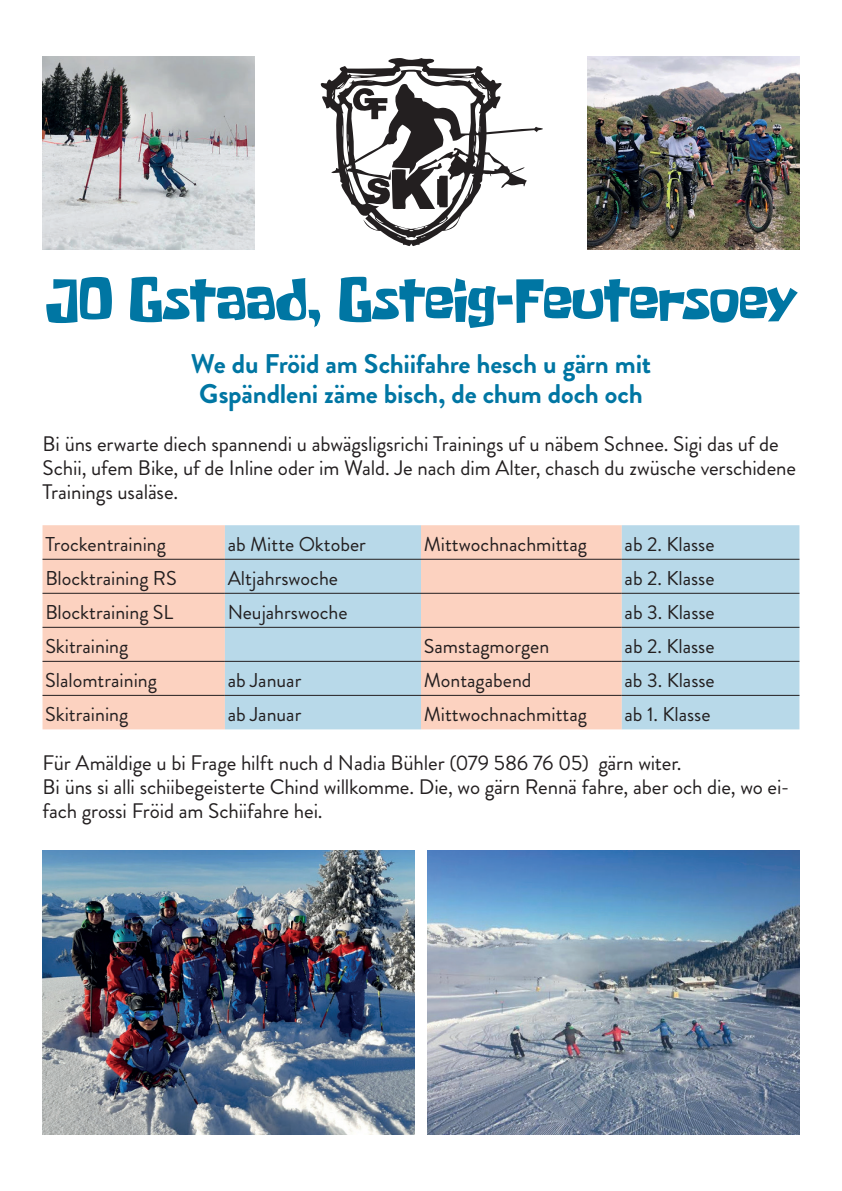
<style>
.page{position:relative;width:842px;height:1191px;background:#fff}
.page>*{position:absolute;margin:0;border:0;box-sizing:border-box;transform-origin:0 0}
.t1{font:50px "Spongeboy Me Bob";letter-spacing:-.015em;color:#0076a3}
.t2{font:700 27px/30px "Brandon Grotesque";letter-spacing:-.01em;color:#0076a3;text-align:center}
.t3{font:21px/24px "Brandon Grotesque";letter-spacing:-.01em;color:#231f20}
.t4{font:20px "Brandon Grotesque";color:#231f20}
</style>
<div class="page">
<img style="left:43px;top:56px;width:212px;height:194px">
<img style="left:587px;top:56px;width:212px;height:194px">
<div style="left:43px;top:525px;width:182px;height:204px;background:#fcd2c0"></div>
<svg style="left:225px;top:525px;width:574px;height:204px;background:#d0d5d9"></svg>
<hr style="left:43px;top:559px;width:182px;height:1px;background:#231f20">
<hr style="left:225px;top:559px;width:196px;height:1px;background:#231f20">
<hr style="left:421px;top:559px;width:201px;height:1px;background:#231f20">
<hr style="left:622px;top:559px;width:177px;height:1px;background:#231f20">
<hr style="left:43px;top:593px;width:182px;height:1px;background:#231f20">
<hr style="left:225px;top:593px;width:196px;height:1px;background:#231f20">
<hr style="left:421px;top:593px;width:201px;height:1px;background:#231f20">
<hr style="left:622px;top:593px;width:177px;height:1px;background:#231f20">
<hr style="left:43px;top:627px;width:182px;height:1px;background:#231f20">
<hr style="left:225px;top:627px;width:196px;height:1px;background:#231f20">
<hr style="left:421px;top:627px;width:201px;height:1px;background:#231f20">
<hr style="left:622px;top:627px;width:177px;height:1px;background:#231f20">
<hr style="left:43px;top:661px;width:182px;height:1px;background:#231f20">
<hr style="left:225px;top:661px;width:196px;height:1px;background:#231f20">
<hr style="left:421px;top:661px;width:201px;height:1px;background:#231f20">
<hr style="left:622px;top:661px;width:177px;height:1px;background:#231f20">
<hr style="left:43px;top:695px;width:182px;height:1px;background:#231f20">
<hr style="left:225px;top:695px;width:196px;height:1px;background:#231f20">
<hr style="left:421px;top:695px;width:201px;height:1px;background:#231f20">
<hr style="left:622px;top:695px;width:177px;height:1px;background:#231f20">
<img style="left:43px;top:850px;width:372px;height:284px">
<img style="left:427px;top:850px;width:372px;height:284px">
<svg style="left:321px;top:58px;width:222px;height:188px"></svg>
<h1 class="t1" style="left:45px;top:275px;width:753px">JO Gstaad, Gsteig-Feutersoey</h1>
<p class="t2" style="left:191px;top:349px;width:462px">We du Fröid am Schiifahre hesch u gärn mit<br>Gspändleni zäme bisch, de chum doch och</p>
<p class="t3" style="left:43px;top:432px;width:755px">Bi üns erwarte diech spannendi u abwägsligsrichi Trainings uf u näbem Schnee. Sigi das uf de<br>Schii, ufem Bike, uf de Inline oder im Wald. Je nach dim Alter, chasch du zwüsche verschidene<br>Trainings usaläse.</p>
<p class="t4" style="left:45px;top:530px;width:122px">Trockentraining</p>
<p class="t4" style="left:228px;top:530px;width:140px">ab Mitte Oktober</p>
<p class="t4" style="left:424px;top:530px;width:165px">Mittwochnachmittag</p>
<p class="t4" style="left:625px;top:530px;width:91px">ab 2. Klasse</p>
<p class="t4" style="left:45px;top:564px;width:133px">Blocktraining RS</p>
<p class="t4" style="left:228px;top:564px;width:112px">Altjahrswoche</p>
<p class="t4" style="left:625px;top:564px;width:91px">ab 2. Klasse</p>
<p class="t4" style="left:45px;top:598px;width:130px">Blocktraining SL</p>
<p class="t4" style="left:228px;top:598px;width:121px">Neujahrswoche</p>
<p class="t4" style="left:625px;top:598px;width:92px">ab 3. Klasse</p>
<p class="t4" style="left:45px;top:632px;width:85px">Skitraining</p>
<p class="t4" style="left:424px;top:632px;width:127px">Samstagmorgen</p>
<p class="t4" style="left:625px;top:632px;width:91px">ab 2. Klasse</p>
<p class="t4" style="left:45px;top:666px;width:113px">Slalomtraining</p>
<p class="t4" style="left:228px;top:666px;width:75px">ab Januar</p>
<p class="t4" style="left:424px;top:666px;width:109px">Montagabend</p>
<p class="t4" style="left:625px;top:666px;width:92px">ab 3. Klasse</p>
<p class="t4" style="left:45px;top:700px;width:85px">Skitraining</p>
<p class="t4" style="left:228px;top:700px;width:75px">ab Januar</p>
<p class="t4" style="left:424px;top:700px;width:165px">Mittwochnachmittag</p>
<p class="t4" style="left:624px;top:700px;width:87px">ab 1. Klasse</p>
<p class="t3" style="left:43px;top:751px;width:748px">Für Amäldige u bi Frage hilft nuch d Nadia Bühler (079 586 76 05) gärn witer.<br>Bi üns si alli schiibegeisterte Chind willkomme. Die, wo gärn Rennä fahre, aber och die, wo ei&shy;fach grossi Fröid am Schiifahre hei.</p>
</div>
